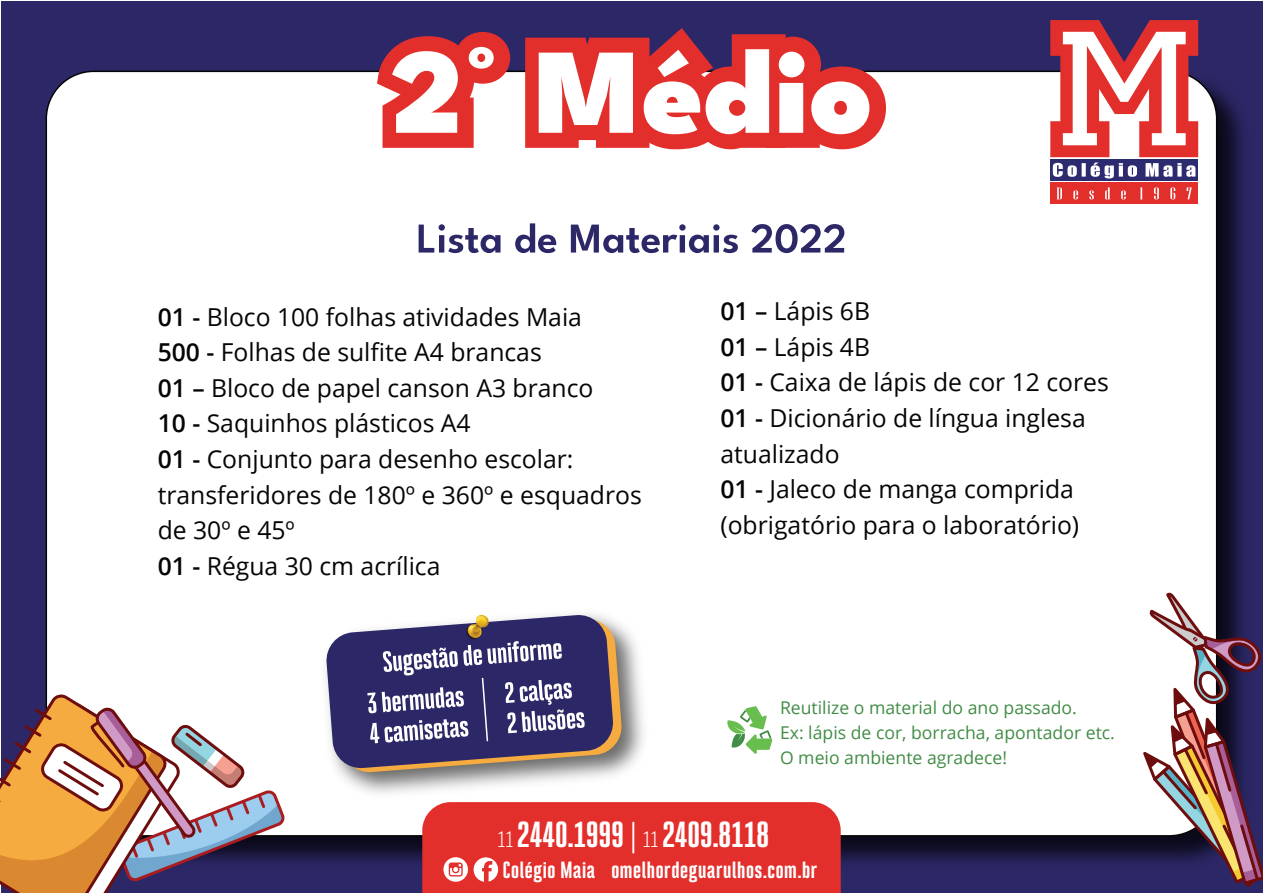
<style>
.page{position:relative;width:1263px;height:893px;background:#fff}
.page>*{position:absolute;margin:0;border:0;box-sizing:border-box;transform-origin:0 0}
.t1{font:900 121.5px "League Spartan";color:#fff}
.t2{font:900 31.5px "Bw Stretch";color:#fff}
.t3{font:24.75px/35.7px "Open Sans";color:#050504}
.t4{font:900 20.4px "Bw Stretch";letter-spacing:.035em;color:#fff}
.t5{font:17.55px/25.3px "Open Sans";color:#418c46}
.s1{font-weight:600}
.s2{font-weight:400;font-size:19.65px}
.s3{font-weight:400}
</style>
<div class="page">
<div style="left:1px;top:1px;width:1262px;height:892px;background:#2c2867"></div>
<img style="left:45px;top:66px;width:1199px;height:797px">
<div style="left:46px;top:71px;width:1171px;height:765px;background:#fff;border-radius:48px"></div>
<svg style="left:1139px;top:592px;width:124px;height:295px"></svg>
<svg style="left:0;top:692px;width:286px;height:201px"></svg>
<svg style="left:1050px;top:20px;width:148px;height:137px"></svg>
<div style="left:1050px;top:159px;width:148px;height:21px;background:#2d2b6f"></div>
<svg style="left:1053px;top:163px;width:142px;height:15px"></svg>
<div style="left:1050px;top:183px;width:148px;height:21px;background:#e32f2b"></div>
<svg style="left:1057px;top:187px;width:135px;height:12px"></svg>
<svg style="left:727px;top:706px;width:45px;height:48px"></svg>
<div style="left:422px;top:802px;width:419px;height:91px;background:#e32f2b"></div>
<div style="left:455px;top:32px;width:55px;height:52px;background:#e32f2b;border-radius:50%"></div>
<svg style="left:377px;top:36px;width:118px;height:112px"></svg>
<div style="left:798px;top:67px;width:88px;height:82px;background:#e32f2b;border-radius:50%"></div>
<svg style="left:525px;top:28px;width:346px;height:121px"></svg>
<img style="left:340px;top:613px;width:316px;height:193px">
<svg style="left:325px;top:614px;width:298px;height:159px;background:#666085"></svg>
<svg style="left:419px;top:224px;width:81px;height:29px"></svg>
<svg style="left:515px;top:223px;width:41px;height:30px"></svg>
<svg style="left:571px;top:224px;width:167px;height:29px"></svg>
<svg style="left:751px;top:224px;width:93px;height:29px"></svg>
<h1 class="t1" style="left:391px;top:-7px;width:483px">2° Médio</h1>
<p class="t3" style="left:158px;top:298px;width:486px"><span class="s1">01 -</span> Bloco 100 folhas atividades Maia<br><span class="s1">500 -</span> Folhas de sulfite A4 brancas<br><span class="s1">01 –</span> Bloco de papel canson A3 branco<br><span class="s1">10 -</span> Saquinhos plásticos A4<br><span class="s1">01 -</span> Conjunto para desenho escolar: transferidores de 180º e 360º e esquadros de 30º e 45º<br><span class="s1">01 -</span> Régua 30 cm acrílica</p>
<p class="t3" style="left:720px;top:292px;width:390px"><span class="s1">01 –</span> Lápis 6B<br><span class="s1">01 –</span> Lápis 4B<br><span class="s1">01 -</span> Caixa de lápis de cor 12 cores<br><span class="s1">01 -</span> Dicionário de língua inglesa atualizado<br><span class="s1">01 -</span> Jaleco de manga comprida (obrigatório para o laboratório)</p>
<p class="t5" style="left:780px;top:694px;width:336px">Reutilize o material do ano passado.<br>Ex: lápis de cor, borracha, apontador etc.<br>O meio ambiente agradece!</p>
<p class="t2" style="left:498px;top:814px;width:273px"><span class="s2">11</span> 2440.1999 <span class="s3">|</span> <span class="s2">11</span> 2409.8118</p>
<p class="t4" style="left:503px;top:856px;width:316px">Colégio Maia omelhordeguarulhos.com.br</p>
</div>
